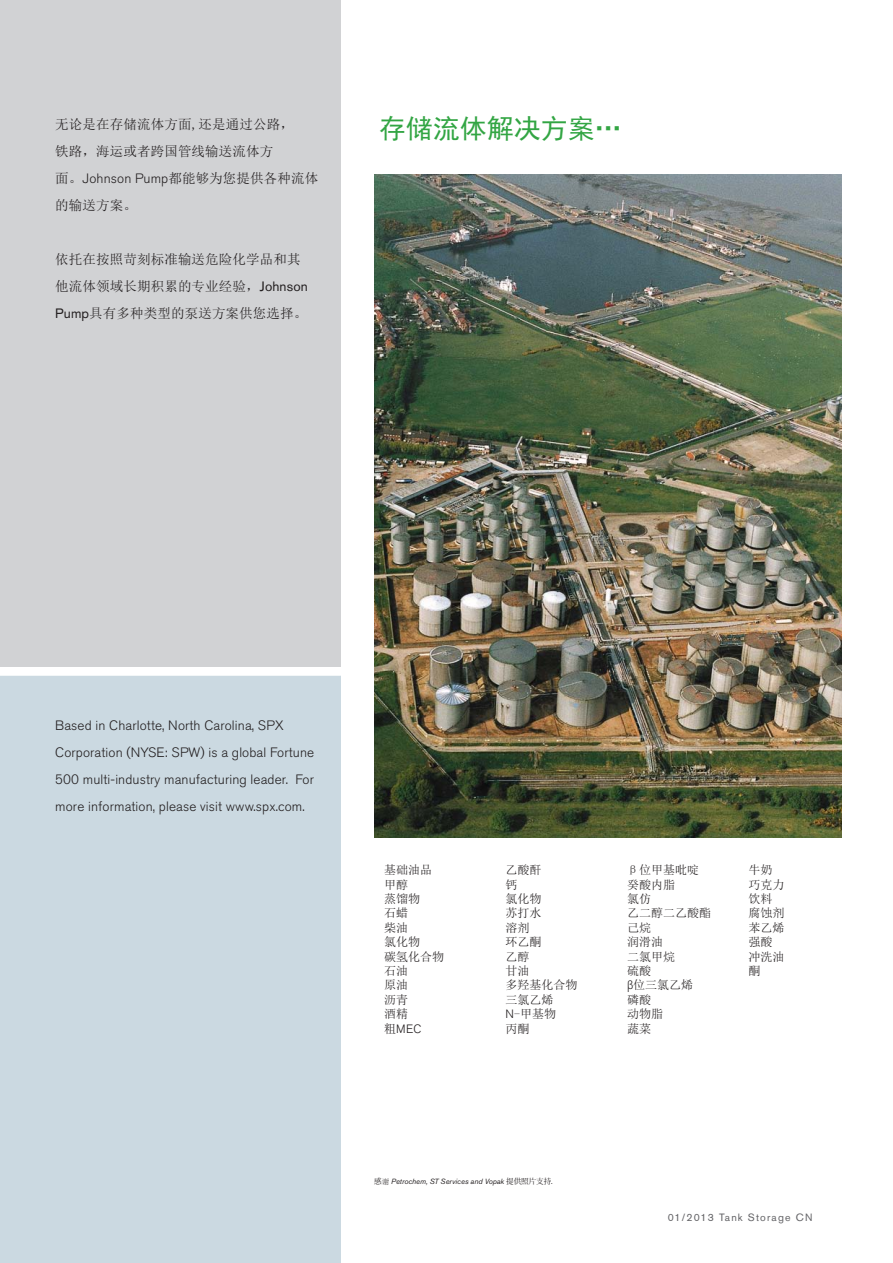
<style>
.page{position:relative;width:893px;height:1263px;background:#fff}
.page>*{position:absolute;margin:0;border:0;box-sizing:border-box;transform-origin:0 0}
.Headline__Large__gre{font:27px "Sim Hei";color:#32a543}
.Boxed_Body_Copy{font:300 13.5px/27px "Akzidenz Grotesk Pro";letter-spacing:.01em;color:#231f20}
.Boxed_Body_Copy-2{font:13.5px/27px "Sim Sun";letter-spacing:.01em;color:#231f20}
.t1{font:12px "Sim Sun";color:#231f20}
.t2{font:300 12px "Akzidenz Grotesk Pro";color:#231f20}
.Page___version_no{font:10.5px "Akzidenz Grotesk Pro";letter-spacing:.11em;color:#636366}
.t3{font:italic 7.5px "Akzidenz Grotesk Pro";color:#231f20}
.s1{font-family:"Akzidenz Grotesk Pro";font-weight:300}
.s2{font-family:"Akzidenz Grotesk Pro"}
.s3{font-family:"Sim Sun";font-weight:400}
.s4{font-family:"Koz Min Pro";font-style:normal}
.s5{font-family:"P Ming Li U";font-style:normal}
</style>
<div class="page">
<div style="left:0;top:676px;width:340px;height:587px;background:#cbd9e1"></div>
<div style="left:0;top:0;width:340px;height:667px;background:#d1d2d4"></div>
<img style="left:374px;top:175px;width:468px;height:663px">
<p class="Boxed_Body_Copy-2" style="left:55px;top:110px;width:264px">无论是在存储流体方面,还是通过公路，<br>铁路，海运或者跨国管线输送流体方<br>面。<span class="s1">Johnson Pump</span>都能够为您提供各种流体的输送方案。</p>
<p class="Boxed_Body_Copy-2" style="left:55px;top:245px;width:254px">依托在按照苛刻标准输送危险化学品和其他流体领域长期积累的专业经验，<span class="s2">Johnson<br>Pump</span>具有多种类型的泵送方案供您选择。</p>
<p class="Headline__Large__gre" style="left:379px;top:114px;width:245px">存储流体解决方案…</p>
<p class="Boxed_Body_Copy" style="left:55px;top:712px;width:260px">Based in Charlotte, North Carolina, SPX Corporation (NYSE: SPW) is a global Fortune 500 multi-industry manufacturing leader. For more information, please visit www.spx.com.</p>
<p class="t1" style="left:384px;top:864px;width:49px">基础油品</p>
<p class="t1" style="left:384px;top:878px;width:25px">甲醇</p>
<p class="t1" style="left:384px;top:893px;width:37px">蒸馏物</p>
<p class="t1" style="left:384px;top:907px;width:25px">石蜡</p>
<p class="t1" style="left:384px;top:921px;width:25px">柴油</p>
<p class="t1" style="left:384px;top:936px;width:37px">氯化物</p>
<p class="t1" style="left:384px;top:950px;width:61px">碳氢化合物</p>
<p class="t1" style="left:384px;top:965px;width:25px">石油</p>
<p class="t1" style="left:384px;top:979px;width:25px">原油</p>
<p class="t1" style="left:384px;top:993px;width:25px">沥青</p>
<p class="t1" style="left:384px;top:1008px;width:25px">酒精</p>
<p class="t2" style="left:384px;top:1021px;width:39px"><span class="s3">粗</span>MEC</p>
<p class="t1" style="left:506px;top:864px;width:37px">乙酸酐</p>
<p class="t1" style="left:506px;top:878px;width:13px">钙</p>
<p class="t1" style="left:506px;top:893px;width:37px">氯化物</p>
<p class="t1" style="left:506px;top:907px;width:37px">苏打水</p>
<p class="t1" style="left:506px;top:921px;width:25px">溶剂</p>
<p class="t1" style="left:506px;top:936px;width:37px">环乙酮</p>
<p class="t1" style="left:506px;top:950px;width:25px">乙醇</p>
<p class="t1" style="left:506px;top:965px;width:25px">甘油</p>
<p class="t1" style="left:506px;top:979px;width:73px">多羟基化合物</p>
<p class="t1" style="left:506px;top:993px;width:49px">三氯乙烯</p>
<p class="t1" style="left:506px;top:1008px;width:52px"><span class="s1">N</span>-甲基物</p>
<p class="t1" style="left:506px;top:1022px;width:25px">丙酮</p>
<p class="t1" style="left:627px;top:864px;width:73px">β位甲基吡啶</p>
<p class="t1" style="left:627px;top:878px;width:49px">癸酸内脂</p>
<p class="t1" style="left:627px;top:893px;width:25px">氯仿</p>
<p class="t1" style="left:627px;top:907px;width:85px">乙二醇二乙酸酯</p>
<p class="t1" style="left:627px;top:921px;width:25px">己烷</p>
<p class="t1" style="left:627px;top:936px;width:37px">润滑油</p>
<p class="t1" style="left:627px;top:950px;width:49px">二氯甲烷</p>
<p class="t1" style="left:627px;top:965px;width:25px">硫酸</p>
<p class="t1" style="left:627px;top:979px;width:68px"><span class="s1">β</span>位三氯乙烯</p>
<p class="t1" style="left:627px;top:993px;width:25px">磷酸</p>
<p class="t1" style="left:627px;top:1008px;width:37px">动物脂</p>
<p class="t1" style="left:627px;top:1022px;width:25px">蔬菜</p>
<p class="t1" style="left:748px;top:864px;width:25px">牛奶</p>
<p class="t1" style="left:748px;top:878px;width:37px">巧克力</p>
<p class="t1" style="left:748px;top:893px;width:25px">饮料</p>
<p class="t1" style="left:748px;top:907px;width:37px">腐蚀剂</p>
<p class="t1" style="left:748px;top:921px;width:37px">苯乙烯</p>
<p class="t1" style="left:748px;top:936px;width:25px">强酸</p>
<p class="t1" style="left:748px;top:950px;width:37px">冲洗油</p>
<p class="t1" style="left:748px;top:965px;width:13px">酮</p>
<p class="t3" style="left:374px;top:1176px;width:180px"><span class="s4">感</span><span class="s5">谢</span> Petrochem, ST Services and Vopak <span class="s4">提供照片支持</span>.</p>
<p class="Page___version_no" style="left:668px;top:1210px;width:146px">01/2013 Tank Storage CN</p>
</div>
